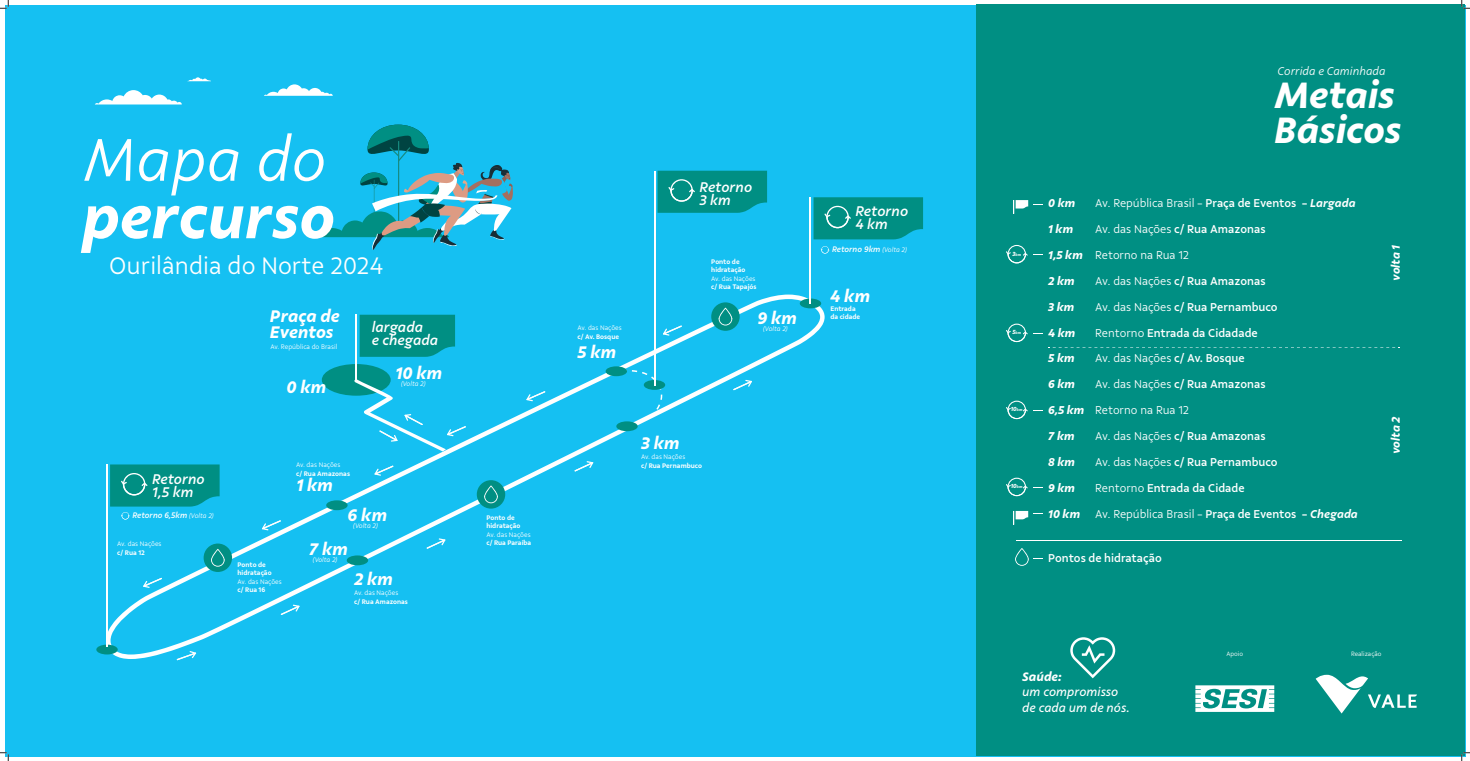
<style>
.page{position:relative;width:1470px;height:761px;background:#fff}
.page>*{position:absolute;margin:0;border:0;box-sizing:border-box;transform-origin:0 0}
.t1{font:italic 700 64.05px "Vale Sans";color:#fff}
.t2{font:italic 300 64.05px "Vale Sans";color:#fff}
.t3{font:italic 700 38.65px/34.7px "Vale Sans";letter-spacing:-.005em;color:#fff}
.t4{font:300 25.2px "Vale Sans";color:#fff}
.t5{font:italic 700 17.73px/15.9px "Vale Sans";color:#fff}
.t6{font:italic 500 14.85px/13.3px "Vale Sans";color:#fff}
.t7{font:italic 12.95px/15.5px "Vale Sans";color:#fff}
.t8{font:italic 700 12.95px "Vale Sans";color:#fff}
.t9{font:300 12.05px/25.9px "Vale Sans";color:#fff}
.t10{font:italic 700 12.05px/25.9px "Vale Sans";color:#fff}
.t11{font:500 12.05px "Vale Sans";color:#fff}
.t12{font:italic 300 11.88px "Vale Sans";color:#fff}
.t13{font:italic 500 8.5px "Vale Sans";color:#fff}
.t14{font:600 7px/8.5px "Vale Sans";color:#fff}
.t15{font:300 7px "Vale Sans";color:#fff}
.t16{font:italic 300 7px "Vale Sans";letter-spacing:-.01em;color:#fff}
.t17{font:300 6.65px "Vale Sans";color:#fff}
.t18{font:italic 700 6.25px "Vale Sans";color:#fff}
.t19{font:italic 700 3.88px "Vale Sans";color:#fff}
.s1{font-weight:300;font-size:7px}
.s2{font-size:6.25px}
.s3{font-size:3.88px}
.s4{font-weight:500}
.s5{font-weight:600;font-style:italic}
</style>
<div class="page">
<div style="left:5px;top:5px;width:1460px;height:751px;background:#15c0f2"></div>
<svg style="left:106px;top:294px;width:718px;height:365px"></svg>
<div style="left:976px;top:5px;width:489px;height:751px;background:#008f83"></div>
<svg style="left:1315px;top:674px;width:101px;height:39px"></svg>
<svg style="left:1195px;top:685px;width:79px;height:27px"></svg>
<svg style="left:1070px;top:637px;width:45px;height:41px"></svg>
<svg style="left:1006px;top:245px;width:36px;height:18px"></svg>
<svg style="left:1013px;top:200px;width:29px;height:14px"></svg>
<svg style="left:1006px;top:323px;width:36px;height:19px"></svg>
<svg style="left:1006px;top:400px;width:36px;height:19px"></svg>
<svg style="left:1006px;top:477px;width:36px;height:19px"></svg>
<svg style="left:1013px;top:511px;width:29px;height:13px"></svg>
<hr style="left:1016px;top:540px;width:384px;height:1px;background:#fff">
<svg style="left:1048px;top:347px;width:351px;height:1px"></svg>
<svg style="left:95px;top:90px;width:87px;height:14px"></svg>
<svg style="left:188px;top:77px;width:23px;height:4px"></svg>
<svg style="left:264px;top:84px;width:69px;height:12px"></svg>
<svg style="left:310px;top:125px;width:203px;height:125px"></svg>
<svg style="left:1015px;top:548px;width:27px;height:18px"></svg>
<svg style="left:359px;top:315px;width:96px;height:42px;background:#019188"></svg>
<div style="left:322px;top:364px;width:68px;height:31px;background:#008f83;border-radius:50%"></div>
<hr style="left:355px;top:315px;width:2px;height:65px;background:#fff">
<div style="left:326px;top:500px;width:21px;height:10px;background:#008f83;border-radius:50%"></div>
<div style="left:347px;top:555px;width:21px;height:10px;background:#008f83;border-radius:50%"></div>
<div style="left:96px;top:644px;width:22px;height:10px;background:#008f83;border-radius:50%"></div>
<div style="left:616px;top:421px;width:21px;height:10px;background:#008f83;border-radius:50%"></div>
<div style="left:799px;top:298px;width:22px;height:10px;background:#008f83;border-radius:50%"></div>
<div style="left:204px;top:543px;width:28px;height:29px;background:#008f83;border-radius:50%"></div>
<svg style="left:211px;top:549px;width:14px;height:17px"></svg>
<hr style="left:106px;top:464px;width:2px;height:183px;background:#fff">
<svg style="left:110px;top:464px;width:110px;height:42px;background:#07938b"></svg>
<svg style="left:121px;top:512px;width:9px;height:7px"></svg>
<svg style="left:820px;top:246px;width:9px;height:7px"></svg>
<hr style="left:809px;top:197px;width:2px;height:107px;background:#fff">
<svg style="left:813px;top:197px;width:110px;height:42px;background:#07938a"></svg>
<div style="left:711px;top:302px;width:28px;height:29px;background:#008f83;border-radius:50%"></div>
<svg style="left:718px;top:308px;width:14px;height:17px"></svg>
<div style="left:477px;top:480px;width:28px;height:28px;background:#008f83;border-radius:50%"></div>
<svg style="left:484px;top:485px;width:14px;height:18px"></svg>
<svg style="left:374px;top:465px;width:19px;height:11px"></svg>
<svg style="left:526px;top:391px;width:19px;height:10px"></svg>
<svg style="left:353px;top:378px;width:113px;height:73px"></svg>
<svg style="left:663px;top:325px;width:19px;height:11px"></svg>
<svg style="left:262px;top:520px;width:19px;height:10px"></svg>
<svg style="left:143px;top:577px;width:19px;height:11px"></svg>
<svg style="left:177px;top:651px;width:19px;height:9px"></svg>
<svg style="left:281px;top:604px;width:18px;height:11px"></svg>
<svg style="left:426px;top:538px;width:19px;height:11px"></svg>
<svg style="left:574px;top:461px;width:19px;height:10px"></svg>
<svg style="left:733px;top:380px;width:19px;height:10px"></svg>
<svg style="left:613px;top:370px;width:49px;height:46px"></svg>
<div style="left:605px;top:366px;width:22px;height:10px;background:#008f83;border-radius:50%"></div>
<div style="left:643px;top:380px;width:22px;height:10px;background:#008f83;border-radius:50%"></div>
<hr style="left:653px;top:171px;width:2px;height:214px;background:#fff">
<svg style="left:657px;top:171px;width:110px;height:42px;background:#07938a"></svg>
<svg style="left:0;top:0;width:9px;height:9px"></svg>
<svg style="left:0;top:752px;width:9px;height:9px"></svg>
<svg style="left:1461px;top:0;width:8px;height:9px"></svg>
<svg style="left:1461px;top:752px;width:8px;height:9px"></svg>
<h1 class="t2" style="left:83px;top:121px;width:245px">Mapa do</h1>
<h1 class="t1" style="left:83px;top:178px;width:254px">percurso</h1>
<h3 class="t4" style="left:109px;top:251px;width:276px">Ourilândia do Norte 2024</h3>
<h3 class="t5" style="left:270px;top:308px;width:71px">Praça de<br>Eventos</h3>
<p class="t6" style="left:372px;top:320px;width:53px">largada</p>
<p class="t15" style="left:270px;top:342px;width:68px">Av. República do Brasil</p>
<p class="t6" style="left:372px;top:334px;width:68px">e chegada</p>
<h3 class="t5" style="left:286px;top:379px;width:41px">0 km</h3>
<h3 class="t5" style="left:395px;top:365px;width:48px">10 km</h3>
<p class="t16" style="left:401px;top:380px;width:26px">(Volta 2)</p>
<p class="t6" style="left:152px;top:472px;width:54px">Retorno<br>1,5 km</p>
<p class="t13" style="left:132px;top:510px;width:83px">Retorno 6,5km <span class="s1">(Volta 2)</span></p>
<p class="t15" style="left:117px;top:539px;width:46px">Av. das Nações</p>
<p class="t14" style="left:117px;top:548px;width:29px">c/ Rua 12</p>
<p class="t14" style="left:237px;top:560px;width:36px">Ponto de hidratação</p>
<p class="t15" style="left:237px;top:577px;width:46px">Av. das Nações</p>
<p class="t14" style="left:237px;top:585px;width:29px">c/ Rua 16</p>
<p class="t15" style="left:296px;top:461px;width:46px">Av. das Nações</p>
<p class="t14" style="left:296px;top:469px;width:55px">c/ Rua Amazonas</p>
<h3 class="t5" style="left:296px;top:477px;width:38px">1 km</h3>
<h3 class="t5" style="left:347px;top:507px;width:41px">6 km</h3>
<p class="t16" style="left:353px;top:521px;width:26px">(Volta 2)</p>
<h3 class="t5" style="left:309px;top:541px;width:40px">7 km</h3>
<p class="t16" style="left:313px;top:556px;width:26px">(Volta 2)</p>
<h3 class="t5" style="left:354px;top:570px;width:40px">2 km</h3>
<p class="t15" style="left:354px;top:588px;width:46px">Av. das Nações</p>
<p class="t14" style="left:354px;top:597px;width:55px">c/ Rua Amazonas</p>
<p class="t14" style="left:486px;top:513px;width:36px">Ponto de hidratação</p>
<p class="t15" style="left:486px;top:530px;width:46px">Av. das Nações</p>
<p class="t14" style="left:486px;top:538px;width:46px">c/ Rua Paraíba</p>
<p class="t15" style="left:577px;top:323px;width:46px">Av. das Nações</p>
<p class="t14" style="left:577px;top:332px;width:43px">c/ Av. Bosque</p>
<h3 class="t5" style="left:577px;top:344px;width:40px">5 km</h3>
<p class="t6" style="left:699px;top:180px;width:54px">Retorno<br>3 km</p>
<p class="t14" style="left:711px;top:257px;width:36px">Ponto de hidratação</p>
<p class="t15" style="left:711px;top:274px;width:46px">Av. das Nações</p>
<p class="t14" style="left:711px;top:283px;width:47px">c/ Rua Tapajós</p>
<h3 class="t5" style="left:757px;top:310px;width:41px">9 km</h3>
<p class="t16" style="left:763px;top:325px;width:26px">(Volta 2)</p>
<h3 class="t5" style="left:641px;top:435px;width:40px">3 km</h3>
<p class="t15" style="left:641px;top:453px;width:46px">Av. das Nações</p>
<p class="t14" style="left:641px;top:461px;width:62px">c/ Rua Pernambuco</p>
<p class="t6" style="left:855px;top:204px;width:54px">Retorno<br>4 km</p>
<p class="t13" style="left:832px;top:244px;width:76px">Retorno 9km <span class="s1">(Volta 2)</span></p>
<h3 class="t5" style="left:830px;top:288px;width:41px">4 km</h3>
<p class="t14" style="left:830px;top:304px;width:31px">Entrada da cidade</p>
<p class="t19" style="left:1012px;top:252px;width:10px"><span class="s2">3</span>km</p>
<p class="t19" style="left:1012px;top:330px;width:10px"><span class="s2">5</span>km</p>
<p class="t18" style="left:1010px;top:405px;width:13px">10<span class="s3">km</span></p>
<p class="t18" style="left:1010px;top:482px;width:13px">10<span class="s3">km</span></p>
<p class="t12" style="left:1277px;top:64px;width:109px">Corrida e Caminhada</p>
<h2 class="t3" style="left:1274px;top:78px;width:129px">Metais<br>Básicos</h2>
<p class="t10" style="left:1048px;top:190px;width:38px">0 km<br>1 km<br>1,5 km<br>2 km<br>3 km<br>4 km<br>5 km<br>6 km<br>6,5 km<br>7 km<br>8 km<br>9 km<br>10 km</p>
<p class="t9" style="left:1095px;top:190px;width:264px">Av. República Brasil - <span class="s4">Praça de Eventos -</span> <span class="s5">Largada<br></span>Av. das Nações <span class="s4">c/ Rua Amazonas<br></span>Retorno na Rua 12<br>Av. das Nações <span class="s4">c/ Rua Amazonas<br></span>Av. das Nações <span class="s4">c/ Rua Pernambuco<br></span>Rentorno <span class="s4">Entrada da Cidadade<br></span>Av. das Nações <span class="s4">c/ Av. Bosque<br></span>Av. das Nações <span class="s4">c/ Rua Amazonas<br></span>Retorno na Rua 12<br>Av. das Nações <span class="s4">c/ Rua Amazonas<br></span>Av. das Nações <span class="s4">c/ Rua Pernambuco<br></span>Rentorno <span class="s4">Entrada da Cidade<br></span>Av. República Brasil - <span class="s4">Praça de Eventos -</span> <span class="s5">Chegada</span></p>
<p class="t10" style="left:1382px;top:281px;width:38px;rotate:-90deg">volta 1</p>
<p class="t10" style="left:1382px;top:454px;width:39px;rotate:-90deg">volta 2</p>
<p class="t11" style="left:1048px;top:551px;width:115px">Pontos de hidratação</p>
<p class="t17" style="left:1226px;top:650px;width:18px">Apoio</p>
<p class="t17" style="left:1350px;top:650px;width:32px">Realização</p>
<p class="t8" style="left:1022px;top:668px;width:41px">Saúde:</p>
<p class="t7" style="left:1022px;top:684px;width:109px">um compromisso de cada um de nós.</p>
</div>
